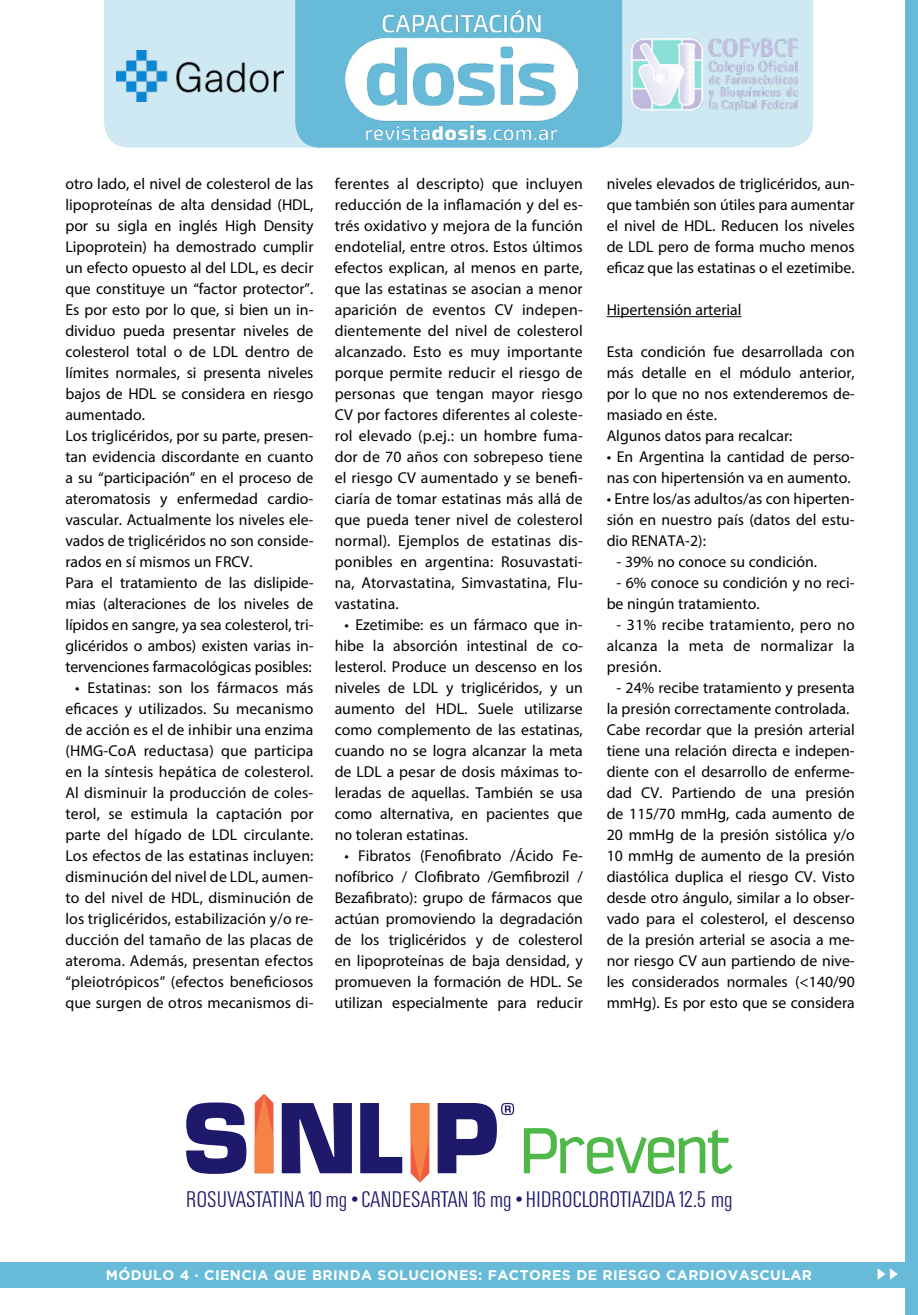
<style>
.page{position:relative;width:918px;height:1315px;background:#fff}
.page>*{position:absolute;margin:0;border:0;box-sizing:border-box;transform-origin:0 0}
.t1{font:71.23px "Kautiva Pro";letter-spacing:-.03em;color:#50b848}
.t2{font:300 22.4px "Univers Condensed BQ";letter-spacing:.015em;color:#1e196a}
.t3{font:15.75px/21px "Myriad Pro";color:#000;text-align:justify}
.t4{font:700 14px "Gotham";letter-spacing:.03em;color:#fff}
</style>
<div class="page">
<hr style="left:606px;top:316px;width:135px;height:1px;background:#000">
<div style="left:104px;top:0;width:709px;height:148px;background:#cee9f2"></div>
<div style="left:295px;top:0;width:327px;height:148px;background:#67bbd8"></div>
<div style="left:0;top:1261px;width:918px;height:26px;background:#67bbd8"></div>
<div style="left:905px;top:0;width:13px;height:1315px;background:#67bbd8"></div>
<img style="left:345px;top:10px;width:233px;height:129px">
<img style="left:117px;top:51px;width:166px;height:50px">
<img style="left:631px;top:38px;width:167px;height:73px">
<svg style="left:186px;top:1093px;width:328px;height:89px"></svg>
<p class="t3" style="left:65px;top:173px;width:250px;text-align:left">otro lado, el nivel de colesterol de las lipoproteínas de alta densidad (HDL, por su sigla en inglés High Density Lipoprotein) ha demostrado cumplir un efecto opuesto al del LDL, es decir que constituye un “factor protector”.<br>Es por esto por lo que, si bien un in&shy;dividuo pueda presentar niveles de colesterol total o de LDL dentro de límites normales, si presenta niveles bajos de HDL se considera en riesgo aumentado.<br>Los triglicéridos, por su parte, presen&shy;tan evidencia discordante en cuanto a su “participación” en el proceso de ateromatosis y enfermedad cardio&shy;vascular. Actualmente los niveles ele&shy;vados de triglicéridos no son conside&shy;rados en sí mismos un FRCV.<br>Para el tratamiento de las dislipide&shy;mias (alteraciones de los niveles de lípidos en sangre, ya sea colesterol, tri&shy;glicéridos o ambos) existen varias in&shy;tervenciones farmacológicas posibles:</p>
<p class="t3" style="left:65px;top:677px;width:250px;text-indent:10px">• Estatinas: son los fármacos más eficaces y utilizados. Su mecanismo de acción es el de inhibir una enzima (HMG-CoA reductasa) que participa en la síntesis hepática de colesterol.<br>Al disminuir la producción de coles&shy;terol, se estimula la captación por parte del hígado de LDL circulante.<br>Los efectos de las estatinas incluyen: disminución del nivel de LDL, aumen&shy;to del nivel de HDL, disminución de los triglicéridos, estabilización y/o re&shy;ducción del tamaño de las placas de ateroma. Además, presentan efectos “pleiotrópicos” (efectos beneficiosos que surgen de otros mecanismos di-</p>
<p class="t3" style="left:335px;top:173px;width:250px">ferentes al descripto) que incluyen reducción de la inflamación y del es&shy;trés oxidativo y mejora de la función endotelial, entre otros. Estos últimos efectos explican, al menos en parte, que las estatinas se asocian a menor aparición de eventos CV indepen&shy;dientemente del nivel de colesterol alcanzado. Esto es muy importante porque permite reducir el riesgo de personas que tengan mayor riesgo CV por factores diferentes al coleste&shy;rol elevado (p.ej.: un hombre fuma&shy;dor de 70 años con sobrepeso tiene el riesgo CV aumentado y se benefi&shy;ciaría de tomar estatinas más allá de que pueda tener nivel de colesterol normal). Ejemplos de estatinas dis&shy;ponibles en argentina: Rosuvastati&shy;na, Atorvastatina, Simvastatina, Flu&shy;vastatina.</p>
<p class="t3" style="left:335px;top:614px;width:250px;text-indent:10px">• Ezetimibe: es un fármaco que in&shy;hibe la absorción intestinal de co&shy;lesterol. Produce un descenso en los niveles de LDL y triglicéridos, y un aumento del HDL. Suele utilizarse como complemento de las estatinas, cuando no se logra alcanzar la meta de LDL a pesar de dosis máximas to&shy;leradas de aquellas. También se usa como alternativa, en pacientes que no toleran estatinas.</p>
<p class="t3" style="left:335px;top:845px;width:250px;text-indent:10px">• Fibratos (Fenofibrato /Ácido Fe&shy;nofíbrico / Clofibrato /Gemfibrozil / Bezafibrato): grupo de fármacos que actúan promoviendo la degradación de los triglicéridos y de colesterol en lipoproteínas de baja densidad, y promueven la formación de HDL. Se utilizan especialmente para reducir</p>
<p class="t3" style="left:606px;top:173px;width:250px">niveles elevados de triglicéridos, aun&shy;que también son útiles para aumentar el nivel de HDL. Reducen los niveles de LDL pero de forma mucho menos eficaz que las estatinas o el ezetimibe.</p>
<p class="t3" style="left:606px;top:299px;width:136px">Hipertensión arterial</p>
<p class="t3" style="left:606px;top:341px;width:250px;text-align:left">Esta condición fue desarrollada con más detalle en el módulo anterior, por lo que no nos extenderemos de&shy;masiado en éste.<br>Algunos datos para recalcar:</p>
<p class="t3" style="left:606px;top:446px;width:250px">• En Argentina la cantidad de perso&shy;nas con hipertensión va en aumento.</p>
<p class="t3" style="left:606px;top:488px;width:250px">• Entre los/as adultos/as con hiperten&shy;sión en nuestro país (datos del estu&shy;dio RENATA-2):</p>
<p class="t3" style="left:616px;top:551px;width:202px">- 39% no conoce su condición.</p>
<p class="t3" style="left:606px;top:572px;width:250px;text-indent:10px">- 6% conoce su condición y no reci&shy;be ningún tratamiento.</p>
<p class="t3" style="left:606px;top:614px;width:250px;text-indent:10px">- 31% recibe tratamiento, pero no alcanza la meta de normalizar la presión.</p>
<p class="t3" style="left:606px;top:677px;width:250px;text-align:left;text-indent:10px">- 24% recibe tratamiento y presenta la presión correctamente controlada.<br>Cabe recordar que la presión arterial tiene una relación directa e indepen&shy;diente con el desarrollo de enferme&shy;dad CV. Partiendo de una presión de 115/70 mmHg, cada aumento de 20 mmHg de la presión sistólica y/o 10 mmHg de aumento de la presión diastólica duplica el riesgo CV. Visto desde otro ángulo, similar a lo obser&shy;vado para el colesterol, el descenso de la presión arterial se asocia a me&shy;nor riesgo CV aun partiendo de nive&shy;les considerados normales (&lt;140/90 mmHg). Es por esto que se considera</p>
<h1 class="t1" style="left:519px;top:1113px;width:215px">Prevent</h1>
<h2 class="t2" style="left:186px;top:1187px;width:548px">ROSUVASTATINA 10 mg • CANDESARTAN 16 mg • HIDROCLOROTIAZIDA 12.5 mg</h2>
<p class="t4" style="left:106px;top:1266px;width:707px">MÓDULO 4 · CIENCIA QUE BRINDA SOLUCIONES: FACTORES DE RIESGO CARDIOVASCULAR</p>
</div>
